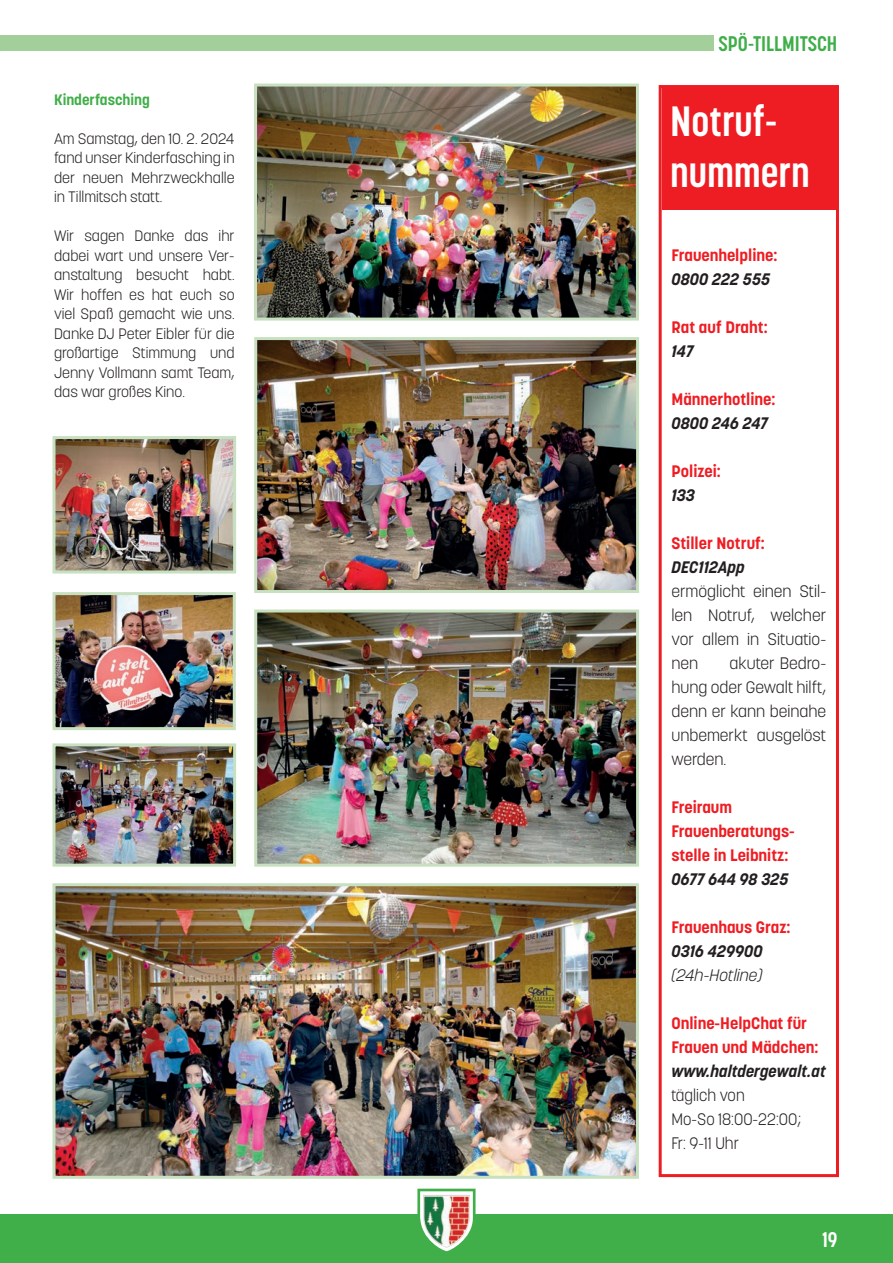
<style>
.page{position:relative;width:893px;height:1263px;background:#fff}
.page>*{position:absolute;margin:0;border:0;box-sizing:border-box;transform-origin:0 0}
.t1{font:700 42px/50.4px "Korolev Condensed";color:#fff}
.t2{font:700 21px "Korolev Condensed";color:#40ae49}
.t3{font:700 21px "Korolev Condensed";color:#fff}
.t4{font:700 16.5px/24px "Korolev";color:#ee1d23}
.t5{font:300 16.5px/24px "Korolev";color:#231f20;text-align:justify}
.t6{font:italic 700 16.5px "Korolev";color:#231f20}
.t7{font:300 16.5px/24px "Korolev";color:#231f20;scale:.96 1}
.t8{font:italic 300 16.5px "Korolev";color:#231f20}
.t9{font:300 15px/19.5px "Korolev";color:#231f20;text-align:justify}
.t10{font:700 15px "Korolev";color:#40ae49}
</style>
<div class="page">
<div style="left:0;top:1214px;width:893px;height:49px;background:#40ae49"></div>
<svg style="left:417px;top:1188px;width:59px;height:64px"></svg>
<img style="left:423px;top:1199px;width:34px;height:48px">
<div style="left:662px;top:88px;width:175px;height:121px;background:#ee1d23"></div>
<div style="left:0;top:35px;width:713px;height:16px;background:#a3cf9a"></div>
<div style="left:659px;top:85px;width:180px;height:1092px;border:3px solid #ee1d23"></div>
<img style="left:56px;top:887px;width:579px;height:288px">
<div style="left:52px;top:883px;width:587px;height:296px;border:3px solid #c7e0bf"></div>
<img style="left:258px;top:341px;width:377px;height:248px">
<div style="left:254px;top:337px;width:385px;height:256px;border:3px solid #c7e0bf"></div>
<img style="left:56px;top:596px;width:176px;height:130px">
<div style="left:52px;top:592px;width:184px;height:138px;border:3px solid #c7e0bf"></div>
<img style="left:56px;top:747px;width:176px;height:116px">
<div style="left:52px;top:743px;width:184px;height:124px;border:3px solid #c7e0bf"></div>
<img style="left:56px;top:440px;width:176px;height:129px">
<div style="left:52px;top:436px;width:184px;height:137px;border:3px solid #c7e0bf"></div>
<img style="left:258px;top:88px;width:377px;height:229px">
<div style="left:254px;top:84px;width:385px;height:237px;border:3px solid #c7e0bf"></div>
<img style="left:258px;top:613px;width:377px;height:250px">
<div style="left:254px;top:609px;width:385px;height:258px;border:3px solid #c7e0bf"></div>
<p class="t10" style="left:54px;top:90px;width:97px">Kinderfasching</p>
<p class="t9" style="left:54px;top:129px;width:182px">Am Samstag, den 10. 2. 2024 fand unser Kinderfasching in der neuen Mehrzweckhalle in Tillmitsch statt.</p>
<p class="t9" style="left:54px;top:226px;width:182px">Wir sagen Danke das ihr dabei wart und unsere Ver&shy;anstaltung besucht habt.<br>Wir hoffen es hat euch so viel Spaß gemacht wie uns.<br>Danke DJ Peter Eibler für die großartige Stimmung und Jenny Vollmann samt Team, das war großes Kino.</p>
<h2 class="t2" style="left:718px;top:31px;width:120px">SPÖ-TILLMITSCH</h2>
<h1 class="t1" style="left:670px;top:96px;width:141px">Notruf&shy;nummern</h1>
<p class="t4" style="left:671px;top:243px;width:108px">Frauenhelpline:</p>
<p class="t6" style="left:671px;top:269px;width:101px">0800 222 555</p>
<p class="t4" style="left:671px;top:315px;width:98px">Rat auf Draht:</p>
<p class="t6" style="left:671px;top:341px;width:24px">147</p>
<p class="t4" style="left:671px;top:387px;width:106px">Männerhotline:</p>
<p class="t6" style="left:671px;top:413px;width:98px">0800 246 247</p>
<p class="t4" style="left:671px;top:459px;width:51px">Polizei:</p>
<p class="t6" style="left:671px;top:485px;width:25px">133</p>
<p class="t4" style="left:671px;top:531px;width:95px">Stiller Notruf:</p>
<p class="t6" style="left:671px;top:557px;width:75px">DEC112App</p>
<p class="t5" style="left:671px;top:579px;width:156px">ermöglicht einen Stil&shy;len Notruf, welcher vor allem in Situatio&shy;nen</p>
<p class="t5" style="left:671px;top:651px;width:156px;text-indent:58px">akuter Bedro&shy;hung oder Gewalt hilft, denn er kann beinahe unbemerkt ausgelöst werden.</p>
<p class="t4" style="left:671px;top:795px;width:125px">Freiraum<br>Frauenberatungs&shy;stelle in Leibnitz:</p>
<p class="t6" style="left:671px;top:869px;width:119px">0677 644 98 325</p>
<p class="t4" style="left:671px;top:915px;width:121px">Frauenhaus Graz:</p>
<p class="t6" style="left:671px;top:941px;width:93px">0316 429900</p>
<p class="t8" style="left:671px;top:965px;width:93px">(24h-Hotline)</p>
<p class="t4" style="left:671px;top:1011px;width:148px">Online-HelpChat für<br>Frauen und Mädchen:</p>
<p class="t6" style="left:671px;top:1061px;width:156px">www.haltdergewalt.at</p>
<p class="t7" style="left:671px;top:1083px;width:137px">täglich von<br>Mo-So 18:00-22:00;<br>Fr: 9-11 Uhr</p>
<h2 class="t3" style="left:822px;top:1227px;width:17px">19</h2>
</div>
